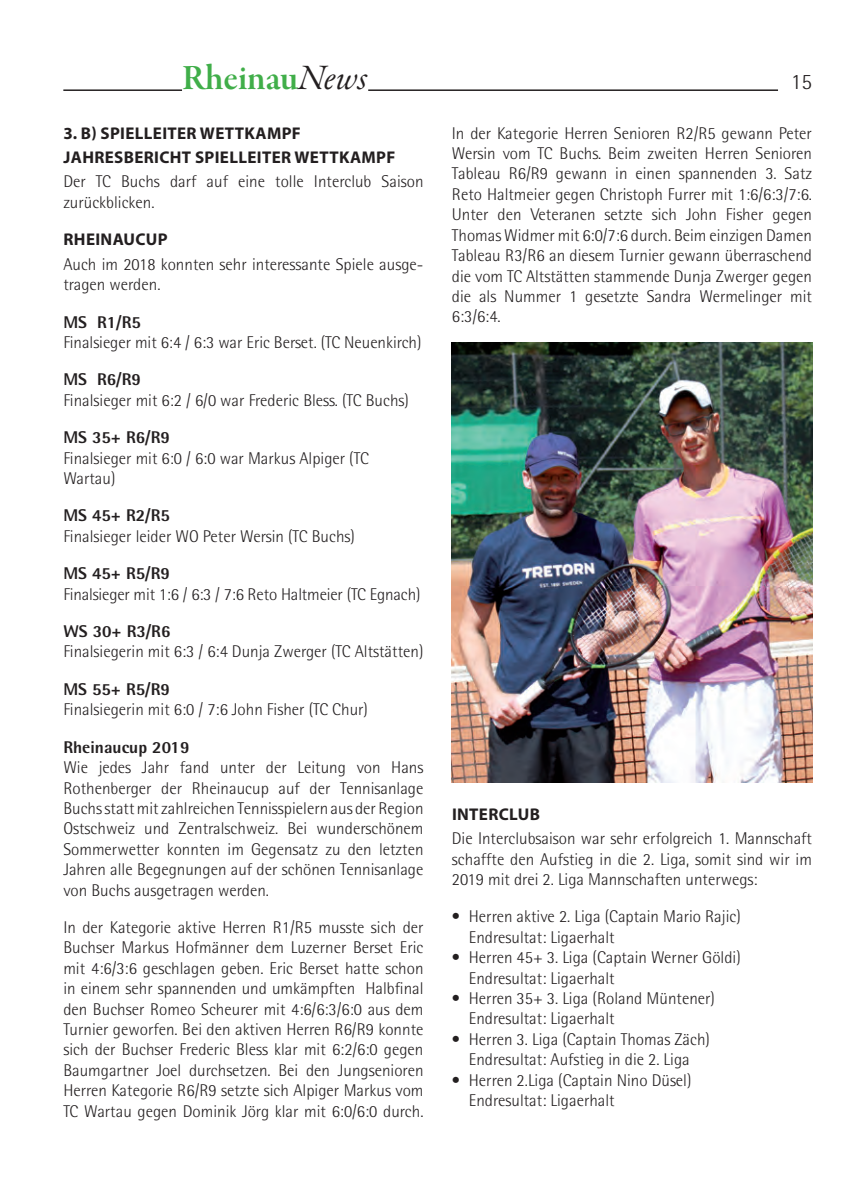
<style>
.page{position:relative;width:843px;height:1193px;background:#fff}
.page>*{position:absolute;margin:0;border:0;box-sizing:border-box;transform-origin:0 0}
.t1{font:36px "Garamond Premr Pro Smbd Subh";color:#40ae49}
.t2{font:300 22px "Rotis Semi Sans";color:#231f20}
.t3{font:300 17px/20.4px "Rotis Semi Sans";color:#231f20}
.t4{font:800 17px "Rotis Semi Sans";color:#231f20}
.t5{font:700 17px/24.4px "Myriad Pro";letter-spacing:.02em;color:#231f20}
.s1{font-family:"Garamond Premr Pro It Subh";color:#231f20}
</style>
<div class="page">
<hr style="left:63px;top:89px;width:119px;height:2px;background:#231f20">
<hr style="left:368px;top:89px;width:410px;height:2px;background:#231f20">
<img style="left:452px;top:343px;width:360px;height:439px">
<h1 class="t1" style="left:182px;top:57px;width:186px">Rheinau<span class="s1">News</span></h1>
<p class="t2" style="left:790px;top:69px;width:23px">15</p>
<p class="t5" style="left:63px;top:120px;width:333px">3. B) SPIELLEITER WETTKAMPF<br>JAHRESBERICHT SPIELLEITER WETTKAMPF</p>
<p class="t3" style="left:63px;top:171px;width:362px">Der TC Buchs darf auf eine tolle Interclub Saison zurückblicken.</p>
<p class="t5" style="left:63px;top:227px;width:106px">RHEINAUCUP</p>
<p class="t3" style="left:63px;top:254px;width:361px">Auch im 2018 konnten sehr interessante Spiele ausge&shy;tragen werden.</p>
<p class="t4" style="left:63px;top:311px;width:79px">MS R1/R5</p>
<p class="t3" style="left:63px;top:332px;width:359px">Finalsieger mit 6:4 / 6:3 war Eric Berset. (TC Neuenkirch)</p>
<p class="t4" style="left:63px;top:369px;width:79px">MS R6/R9</p>
<p class="t3" style="left:63px;top:390px;width:347px">Finalsieger mit 6:2 / 6/0 war Frederic Bless. (TC Buchs)</p>
<p class="t4" style="left:63px;top:426px;width:108px">MS 35+ R6/R9</p>
<p class="t3" style="left:63px;top:447px;width:307px">Finalsieger mit 6:0 / 6:0 war Markus Alpiger (TC<br>Wartau)</p>
<p class="t4" style="left:63px;top:505px;width:108px">MS 45+ R2/R5</p>
<p class="t3" style="left:63px;top:526px;width:293px">Finalsieger leider WO Peter Wersin (TC Buchs)</p>
<p class="t4" style="left:63px;top:562px;width:108px">MS 45+ R5/R9</p>
<p class="t3" style="left:63px;top:583px;width:358px">Finalsieger mit 1:6 / 6:3 / 7:6 Reto Haltmeier (TC Egnach)</p>
<p class="t4" style="left:63px;top:620px;width:109px">WS 30+ R3/R6</p>
<p class="t3" style="left:63px;top:641px;width:361px">Finalsiegerin mit 6:3 / 6:4 Dunja Zwerger (TC Altstätten)</p>
<p class="t4" style="left:63px;top:678px;width:108px">MS 55+ R5/R9</p>
<p class="t3" style="left:63px;top:699px;width:306px">Finalsiegerin mit 6:0 / 7:6 John Fisher (TC Chur)</p>
<p class="t4" style="left:63px;top:736px;width:128px">Rheinaucup 2019</p>
<p class="t3" style="left:63px;top:757px;width:362px;text-align:justify">Wie jedes Jahr fand unter der Leitung von Hans Rothenberger der Rheinaucup auf der Tennisanlage Buchs statt mit zahlreichen Tennisspielern aus der Region Ostschweiz und Zentralschweiz. Bei wunderschönem Sommerwetter konnten im Gegensatz zu den letzten Jahren alle Begegnungen auf der schönen Tennisanlage von Buchs ausgetragen werden.</p>
<p class="t3" style="left:63px;top:917px;width:362px;text-align:justify">In der Kategorie aktive Herren R1/R5 musste sich der Buchser Markus Hofmänner dem Luzerner Berset Eric mit 4:6/3:6 geschlagen geben. Eric Berset hatte schon in einem sehr spannenden und umkämpften Halbfinal den Buchser Romeo Scheurer mit 4:6/6:3/6:0 aus dem Turnier geworfen. Bei den aktiven Herren R6/R9 konnte sich der Buchser Frederic Bless klar mit 6:2/6:0 gegen Baumgartner Joel durchsetzen. Bei den Jungsenioren Herren Kategorie R6/R9 setzte sich Alpiger Markus vom TC Wartau gegen Dominik Jörg klar mit 6:0/6:0 durch.</p>
<p class="t3" style="left:452px;top:123px;width:362px;text-align:justify">In der Kategorie Herren Senioren R2/R5 gewann Peter Wersin vom TC Buchs. Beim zweiten Herren Senioren Tableau R6/R9 gewann in einen spannenden 3. Satz Reto Haltmeier gegen Christoph Furrer mit 1:6/6:3/7:6.<br>Unter den Veteranen setzte sich John Fisher gegen Thomas Widmer mit 6:0/7:6 durch. Beim einzigen Damen Tableau R3/R6 an diesem Turnier gewann überraschend die vom TC Altstätten stammende Dunja Zwerger gegen die als Nummer 1 gesetzte Sandra Wermelinger mit 6:3/6:4.</p>
<p class="t5" style="left:452px;top:801px;width:89px">INTERCLUB</p>
<p class="t3" style="left:452px;top:828px;width:361px;text-align:justify">Die Interclubsaison war sehr erfolgreich 1. Mannschaft schaffte den Aufstieg in die 2. Liga, somit sind wir im 2019 mit drei 2. Liga Mannschaften unterwegs:</p>
<p class="t3" style="left:469px;top:906px;width:273px;text-indent:-17px">• Herren aktive 2. Liga (Captain Mario Rajic)<br>Endresultat: Ligaerhalt</p>
<p class="t3" style="left:469px;top:947px;width:273px;text-indent:-17px">• Herren 45+ 3. Liga (Captain Werner Göldi)<br>Endresultat: Ligaerhalt</p>
<p class="t3" style="left:469px;top:988px;width:247px;text-indent:-17px">• Herren 35+ 3. Liga (Roland Müntener)<br>Endresultat: Ligaerhalt</p>
<p class="t3" style="left:452px;top:1028px;width:260px;text-align:center">• Herren 3. Liga (Captain Thomas Zäch)<br>Endresultat: Aufstieg in die 2. Liga</p>
<p class="t3" style="left:469px;top:1069px;width:224px;text-indent:-17px">• Herren 2.Liga (Captain Nino Düsel)<br>Endresultat: Ligaerhalt</p>
</div>
